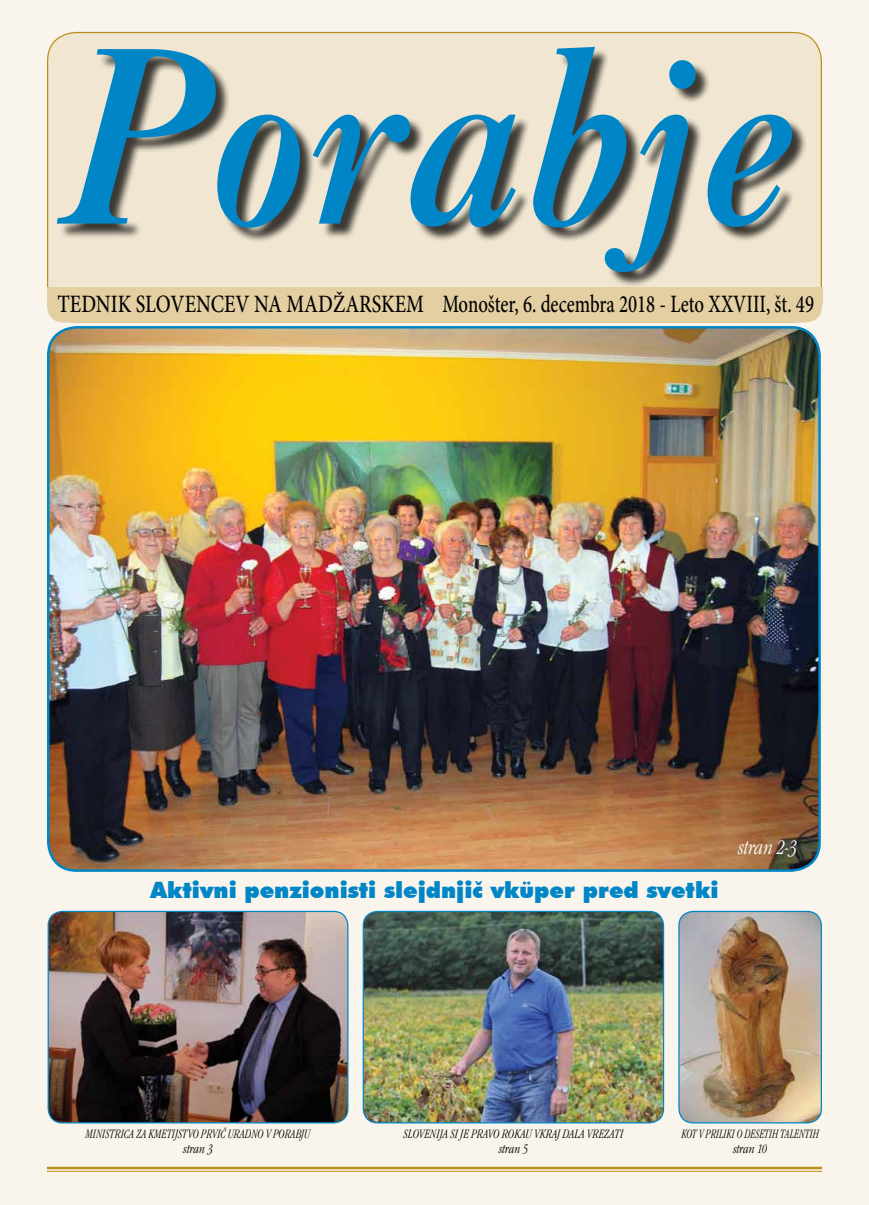
<style>
.page{position:relative;width:869px;height:1205px;background:#fff}
.page>*{position:absolute;margin:0;border:0;box-sizing:border-box;transform-origin:0 0}
.t1{font:240px "Caslon Bold HU Italic";color:#0085c6;scale:.92 1}
.t2{font:500 25px "Minion Pro";color:#000;scale:.8 1}
.t3{font:900 22.5px "Futura BT";color:#0085c6}
.t4{font:20px "Garamond Itc TEE Ligh Cond Ital";color:#fff;scale:.9 1}
.t5{font:12.5px/15px "Garamond Itc TEE Ligh Cond Ital";color:#000;text-align:center;scale:.9 1}
.t6{font:12.5px/15px "Garamond Itc TEE Ligh Cond Ital";color:#000;text-align:center;scale:.85 1}
.t7{font:12.5px "Garamond Itc TEE Ligh Cond Ital";color:#000;scale:.8 1}
</style>
<div class="page">
<div style="left:0;top:0;width:868px;height:1205px;background:#f9f4ec"></div>
<div style="left:48px;top:33px;width:773px;height:289px;background:#f0e6d1;border-radius:28px"></div>
<div style="left:47px;top:287px;width:774px;height:35px;background:#e3cfa2;border-radius:16px"></div>
<div style="left:59px;top:49px;width:748px;height:238px;background:#000;opacity:.75"></div>
<div style="left:47px;top:287px;width:774px;height:18px;background:#e3cfa2"></div>
<img style="left:48px;top:327px;width:771px;height:543px">
<img style="left:364px;top:911px;width:299px;height:212px">
<div style="left:362px;top:911px;width:301px;height:212px;border:1px solid #0085c6;border-radius:14px"></div>
<hr style="left:47px;top:1167px;width:774px;height:2px;background:#bb9019">
<hr style="left:47px;top:1171px;width:774px;height:1px;background:#bb9019">
<img style="left:679px;top:911px;width:142px;height:212px">
<div style="left:678px;top:911px;width:143px;height:212px;border:1px solid #0085c6;border-radius:14px"></div>
<img style="left:48px;top:911px;width:300px;height:212px">
<div style="left:48px;top:911px;width:300px;height:212px;border:1px solid #0085c6;border-radius:14px"></div>
<h1 class="t1" style="left:63px;top:-8px;width:808px">Porabje</h1>
<p class="t2" style="left:57px;top:287px;width:946px">TEDNIK SLOVENCEV NA MADŽARSKEM Monošter, 6. decembra 2018 - Leto XXVIII, št. 49</p>
<p class="t3" style="left:150px;top:876px;width:569px">Aktivni penzionisti slejdnjič vküper pred svetki</p>
<p class="t4" style="left:737px;top:836px;width:67px">STRAN 2-3</p>
<p class="t6" style="left:86px;top:1127px;width:266px">MINISTR ICA ZA KMETIJST VO PR VIČ URADNO V PORABJU<br>STRAN 3</p>
<p class="t5" style="left:403px;top:1127px;width:245px">SLOVENIJA SI JE PRAVO R OKAU VKRAJ DALA VR EZATI<br>STRAN 5</p>
<p class="t7" style="left:681px;top:1127px;width:37px">KOT VPRILIKI</p>
<p class="t7" style="left:736px;top:1127px;width:62px">ODESETIH TALENTI</p>
<p class="t7" style="left:812px;top:1127px;width:9px">H</p>
<p class="t5" style="left:732px;top:1142px;width:40px">STRAN 10</p>
</div>
